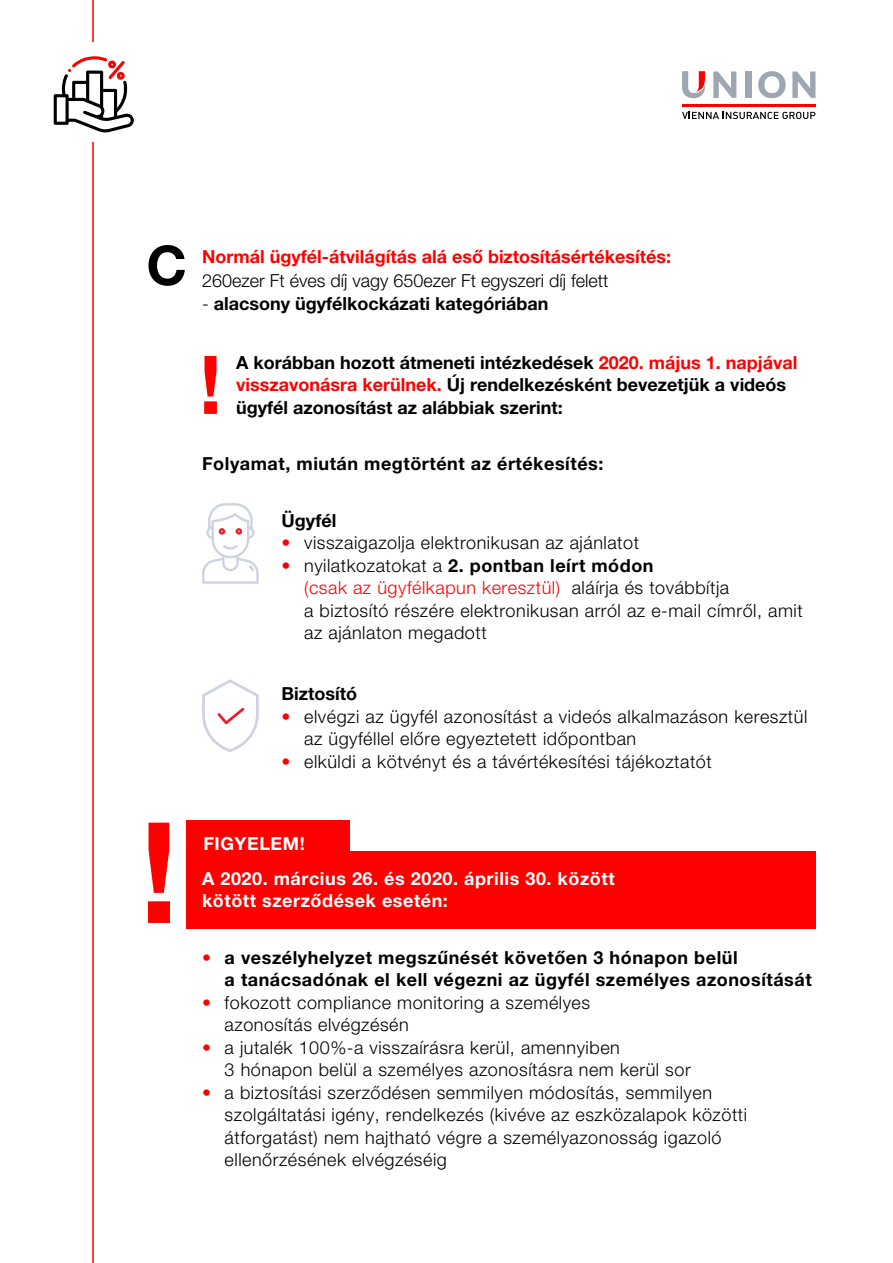
<style>
.page{position:relative;width:893px;height:1263px;background:#fff}
.page>*{position:absolute;margin:0;border:0;box-sizing:border-box;transform-origin:0 0}
.t1{font:700 54.6px "Helvetica Neue LT Pro";color:#000}
.t2{font:300 18px/22.5px "Helvetica Neue LT Pro";letter-spacing:.03em;color:#000}
.t3{font:700 18px/22.5px "Helvetica Neue LT Pro";color:#000}
.t4{font:700 18px/22.5px "Helvetica Neue LT Pro";letter-spacing:.03em;color:#000}
.t5{font:700 18px/22.5px "Helvetica Neue LT Pro";letter-spacing:.03em;color:#fff}
.t6{font:700 18px "Helvetica Neue LT Pro";color:#f00}
.t7{font:300 18px "Helvetica Neue LT Pro";color:#000}
.s1{font-weight:300}
.s2{color:#f00}
.s3{font-weight:700}
.s4{font-weight:300;color:#f00}
</style>
<div class="page">
<hr style="left:92px;top:0;width:2px;height:1263px;background:#f00">
<div style="left:36px;top:43px;width:111px;height:99px;background:#fff"></div>
<svg style="left:54px;top:56px;width:80px;height:76px"></svg>
<hr style="left:682px;top:105px;width:133px;height:2px;background:#f00">
<svg style="left:682px;top:112px;width:133px;height:7px"></svg>
<svg style="left:713px;top:71px;width:23px;height:27px"></svg>
<div style="left:745px;top:71px;width:6px;height:27px;background:#9ea6b3"></div>
<svg style="left:758px;top:71px;width:28px;height:27px"></svg>
<svg style="left:792px;top:71px;width:23px;height:27px"></svg>
<svg style="left:682px;top:71px;width:23px;height:27px"></svg>
<svg style="left:204px;top:356px;width:13px;height:58px"></svg>
<div style="left:186px;top:851px;width:629px;height:77px;background:#f00"></div>
<svg style="left:148px;top:823px;width:22px;height:100px"></svg>
<div style="left:186px;top:820px;width:164px;height:47px;background:#f00"></div>
<svg style="left:202px;top:503px;width:57px;height:81px"></svg>
<svg style="left:202px;top:679px;width:57px;height:73px"></svg>
<h1 class="t1" style="left:146px;top:232px;width:42px">C</h1>
<p class="t6" style="left:202px;top:246px;width:471px">Normál ügyfél-átvilágítás alá eső biztosításértékesítés:</p>
<p class="t7" style="left:202px;top:270px;width:408px">260ezer Ft éves díj vagy 650ezer Ft egyszeri díj felett</p>
<p class="t3" style="left:202px;top:292px;width:348px"><span class="s1">-</span> alacsony ügyfélkockázati kategóriában</p>
<p class="t3" style="left:236px;top:351px;width:563px">A korábban hozott átmeneti intézkedések <span class="s2">2020. május 1. napjával visszavonásra kerülnek.</span> Új rendelkezésként bevezetjük a videós ügyfél azonosítást az alábbiak szerint:</p>
<p class="t4" style="left:202px;top:452px;width:403px">Folyamat, miután megtörtént az értékesítés:</p>
<p class="t3" style="left:282px;top:509px;width:56px">Ügyfél</p>
<p class="t2" style="left:282px;top:531px;width:359px"><span class="s2">•</span> visszaigazolja elektronikusan az ajánlatot</p>
<p class="t2" style="left:304px;top:554px;width:500px;text-indent:-22px"><span class="s2">•</span> nyilatkozatokat a <span class="s3">2. pontban leírt módon<br></span><span class="s2">(csak az ügyfélkapun keresztül)</span> aláírja és továbbítja<br>a biztosító részére elektronikusan arról az e-mail címről, amit az ajánlaton megadott</p>
<p class="t3" style="left:282px;top:682px;width:77px">Biztosító</p>
<p class="t2" style="left:304px;top:704px;width:505px;text-indent:-22px"><span class="s2">•</span> elvégzi az ügyfél azonosítást a videós alkalmazáson keresztül az ügyféllel előre egyeztetett időpontban</p>
<p class="t2" style="left:282px;top:749px;width:432px"><span class="s2">•</span> elküldi a kötvényt és a távértékesítési tájékoztatót</p>
<p class="t5" style="left:203px;top:832px;width:103px">FIGYELEM!</p>
<p class="t5" style="left:202px;top:866px;width:414px">A 2020. március 26. és 2020. április 30. között kötött szerződések esetén:</p>
<p class="t4" style="left:225px;top:945px;width:589px;text-indent:-22px"><span class="s4">•</span> a veszélyhelyzet megszűnését követően 3 hónapon belül<br>a tanácsadónak el kell végezni az ügyfél személyes azonosítását</p>
<p class="t2" style="left:225px;top:991px;width:367px;text-indent:-22px"><span class="s2">•</span> fokozott compliance monitoring a személyes azonosítás elvégzésén</p>
<p class="t2" style="left:225px;top:1036px;width:468px;text-indent:-22px"><span class="s2">•</span> a jutalék 100%-a visszaírásra kerül, amennyiben<br>3 hónapon belül a személyes azonosításra nem kerül sor</p>
<p class="t2" style="left:225px;top:1081px;width:524px;text-indent:-22px"><span class="s2">•</span> a biztosítási szerződésen semmilyen módosítás, semmilyen szolgáltatási igény, rendelkezés (kivéve az eszközalapok közötti átforgatást) nem hajtható végre a személyazonosság igazoló ellenőrzésének elvégzéséig</p>
</div>
